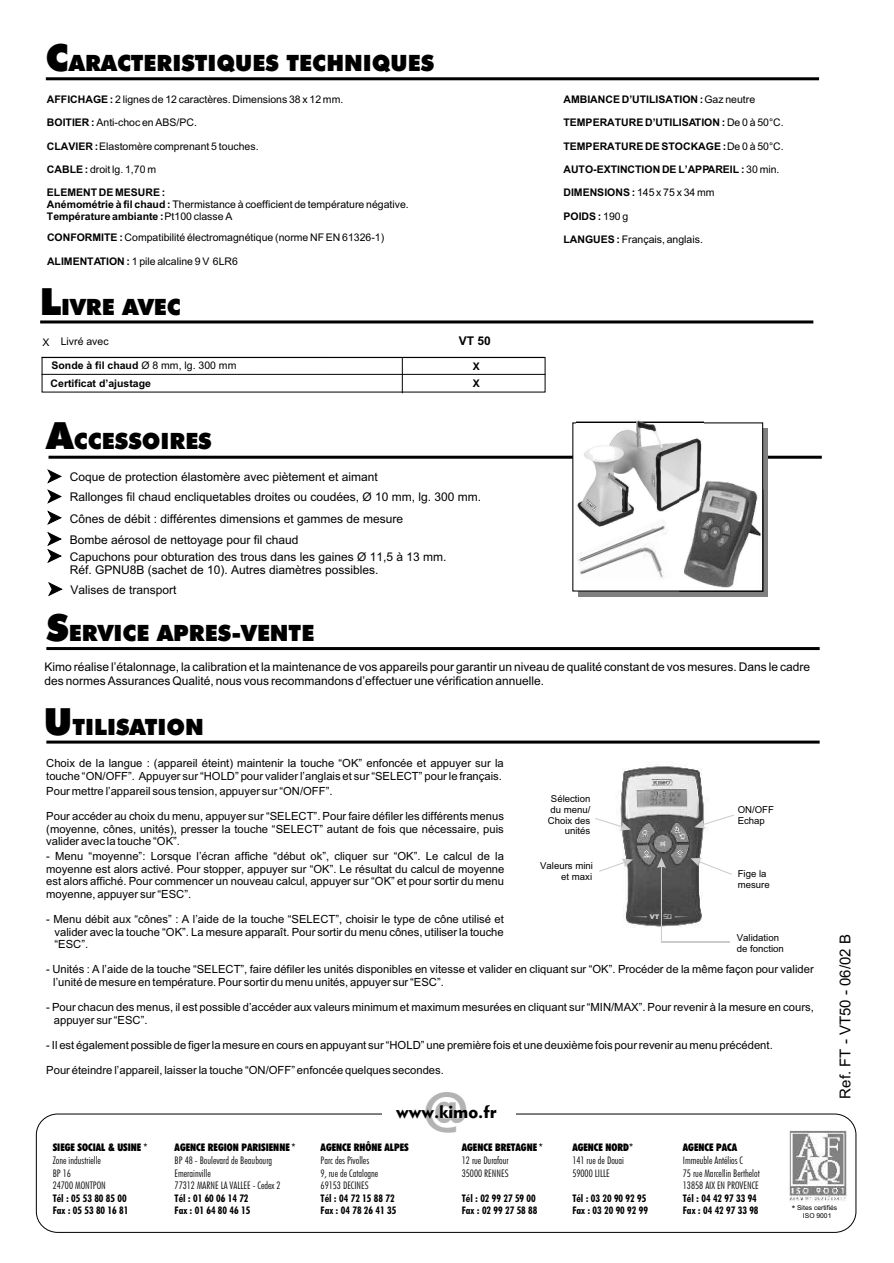
<style>
.page{position:relative;width:894px;height:1263px;background:#fff}
.page>*{position:absolute;margin:0;border:0;box-sizing:border-box;transform-origin:0 0}
.t1{font:800 45px "Albertus";color:#b3b3b3}
.t2{font:22.5px "Futura X Blk BT";color:#000}
.t3{font:18px "Geometr 415 Blk BT";color:#000}
.t4{font:15px "Arial";color:#000}
.t5{font:12px/21px "Arial";color:#000}
.t6{font:700 12px "Arial";color:#000}
.t7{font:11.25px/12.6px "Arial";color:#000}
.t8{font:10.5px/11.7px "Arial";color:#000}
.t9{font:10.5px/12.6px "Futura Lt Cn BT";color:#000}
.t10{font:700 10.5px/17.9px "Arial";color:#000}
.t11{font:10.5px/12.6px "Futura Bd Cn BT";color:#000}
.t12{font:10.5px "Futura X Blk Cn BT";color:#000}
.t13{font:9.6px/10.6px "Arial";color:#000}
.t14{font:9px "Arial";color:#000}
.t15{font:6.75px/7.5px "Arial";color:#000;text-align:center}
.t16{font:6.75px "Humanst 521 X Bd BT";color:#ccc}
.s1{font-size:37.5px}
.s2{font-weight:700}
.s3{font-weight:400}
.s4{font-family:"Orbit BBT";font-size:6.6px}
.s5{font-family:"Arial"}
</style>
<div class="page">
<img style="left:616px;top:764px;width:92px;height:163px">
<svg style="left:632px;top:916px;width:15px;height:1px"></svg>
<svg style="left:675px;top:916px;width:15px;height:1px"></svg>
<hr style="left:46px;top:77px;width:773px;height:3px;background:#000">
<hr style="left:49px;top:456px;width:773px;height:3px;background:#000">
<hr style="left:46px;top:741px;width:774px;height:3px;background:#000">
<svg style="left:694px;top:815px;width:40px;height:13px"></svg>
<svg style="left:691px;top:858px;width:41px;height:17px"></svg>
<svg style="left:595px;top:818px;width:36px;height:13px"></svg>
<svg style="left:599px;top:859px;width:34px;height:13px"></svg>
<svg style="left:657px;top:858px;width:9px;height:83px"></svg>
<hr style="left:661px;top:941px;width:69px;height:1px;background:#ccc">
<hr style="left:46px;top:647px;width:774px;height:3px;background:#000">
<div style="left:578px;top:429px;width:190px;height:168px;background:#808080"></div>
<div style="left:572px;top:422px;width:191px;height:170px;background:#fff;border:1px solid #000"></div>
<img style="left:576px;top:420px;width:128px;height:99px">
<img style="left:679px;top:479px;width:85px;height:113px">
<img style="left:577px;top:519px;width:89px;height:45px">
<img style="left:579px;top:539px;width:87px;height:40px">
<div style="left:36px;top:1114px;width:820px;height:119px;border:1px solid #000;border-radius:21px"></div>
<div style="left:382px;top:1104px;width:133px;height:23px;background:#fff"></div>
<img style="left:788px;top:1130px;width:59px;height:71px">
<svg style="left:48px;top:490px;width:14px;height:13px"></svg>
<svg style="left:48px;top:470px;width:14px;height:13px"></svg>
<svg style="left:48px;top:511px;width:14px;height:14px"></svg>
<hr style="left:40px;top:320px;width:773px;height:3px;background:#000">
<hr style="left:42px;top:374px;width:503px;height:1px;background:#000">
<div style="left:42px;top:357px;width:504px;height:36px;border:1px solid #000"></div>
<hr style="left:402px;top:358px;width:1px;height:35px;background:#000">
<svg style="left:48px;top:532px;width:14px;height:31px"></svg>
<svg style="left:48px;top:583px;width:14px;height:13px"></svg>
<h2 class="t2" style="left:45px;top:54px;width:390px"><span class="s1">C</span>ARACTERISTIQUES TECHNIQUES</h2>
<p class="t8" style="left:47px;top:94px;width:298px"><span class="s2">AFFICHAGE :</span> 2 lignes de 12 caractères. Dimensions 38 x 12 mm.</p>
<p class="t8" style="left:47px;top:118px;width:151px"><span class="s2">BOITIER :</span> Anti-choc en ABS/PC.</p>
<p class="t8" style="left:47px;top:141px;width:213px"><span class="s2">CLAVIER :</span> Elastomère comprenant 5 touches.</p>
<p class="t8" style="left:47px;top:164px;width:111px"><span class="s2">CABLE :</span> droit lg. 1,70 m</p>
<p class="t8" style="left:47px;top:188px;width:363px"><span class="s2">ELEMENT DE MESURE :<br>Anémométrie à fil chaud :</span> Thermistance à coefficient de température négative.<br><span class="s2">Température ambiante :</span> Pt100 classe A</p>
<p class="t8" style="left:47px;top:233px;width:339px"><span class="s2">CONFORMITE :</span> Compatibilité électromagnétique (norme NF EN 61326-1)</p>
<p class="t8" style="left:47px;top:256px;width:192px"><span class="s2">ALIMENTATION :</span> 1 pile alcaline 9 V 6LR6</p>
<h2 class="t2" style="left:40px;top:297px;width:143px"><span class="s1">L</span>IVRE AVEC</h2>
<p class="t8" style="left:42px;top:336px;width:68px">X Livré avec</p>
<p class="t6" style="left:459px;top:336px;width:34px">VT 50</p>
<p class="t10" style="left:51px;top:357px;width:187px">Sonde à fil chaud <span class="s3">Ø 8 mm, lg. 300 mm<br></span>Certificat d’ajustage</p>
<p class="t10" style="left:473px;top:358px;width:9px">X</p>
<p class="t10" style="left:473px;top:375px;width:9px">X</p>
<h2 class="t2" style="left:47px;top:432px;width:167px"><span class="s1">A</span>CCESSOIRES</h2>
<p class="t5" style="left:70px;top:467px;width:413px">Coque de protection élastomère avec piètement et aimant<br>Rallonges fil chaud encliquetables droites ou coudées, Ø 10 mm, lg. 300 mm.<br>Cônes de débit : différentes dimensions et gammes de mesure<br>Bombe aérosol de nettoyage pour fil chaud</p>
<p class="t5" style="left:70px;top:551px;width:378px;line-height:13.4px">Capuchons pour obturation des trous dans les gaines Ø 11,5 à 13 mm.<br>Réf. GPNU8B (sachet de 10). Autres diamètres possibles.</p>
<p class="t5" style="left:71px;top:580px;width:108px">Valises de transport</p>
<h2 class="t2" style="left:46px;top:624px;width:269px"><span class="s1">S</span>ERVICE APRES-VENTE</h2>
<p class="t10" style="left:564px;top:91px;width:193px">AMBIANCE D’UTILISATION : <span class="s3">Gaz neutre</span></p>
<p class="t10" style="left:564px;top:114px;width:222px">TEMPERATURE D’UTILISATION : <span class="s3">De 0 à 50°C.</span></p>
<p class="t10" style="left:563px;top:138px;width:222px">TEMPERATURE DE STOCKAGE :<span class="s3">De 0 à 50°C.</span></p>
<p class="t10" style="left:563px;top:185px;width:153px">DIMENSIONS : <span class="s3">145 x 75 x 34 mm</span></p>
<p class="t10" style="left:563px;top:208px;width:66px">POIDS : <span class="s3">190 g</span></p>
<p class="t8" style="left:563px;top:235px;width:141px"><span class="s2">LANGUES :</span> Français, anglais.</p>
<p class="t10" style="left:563px;top:161px;width:218px">AUTO-EXTINCTION DE L’APPAREIL : <span class="s3">30 min.</span></p>
<p class="t5" style="left:45px;top:661px;width:767px;line-height:13.4px">Kimo réalise l’étalonnage, la calibration et la maintenance de vos appareils pour garantir un niveau de qualité constant de vos mesures. Dans le cadre des normes Assurances Qualité, nous vous recommandons d’effectuer une vérification annuelle.</p>
<h2 class="t2" style="left:44px;top:718px;width:162px"><span class="s1">U</span>TILISATION</h2>
<p class="t7" style="left:46px;top:758px;width:459px">Choix de la langue : (appareil éteint) maintenir la touche “OK” enfoncée et appuyer sur la touche “ON/OFF”. Appuyer sur “HOLD” pour valider l’anglais et sur “SELECT” pour le français.</p>
<p class="t7" style="left:46px;top:786px;width:288px">Pour mettre l’appareil sous tension, appuyer sur “ON/OFF”.</p>
<p class="t7" style="left:46px;top:811px;width:459px;text-align:justify">Pour accéder au choix du menu, appuyer sur “SELECT”. Pour faire défiler les différents menus (moyenne, cônes, unités), presser la touche “SELECT” autant de fois que nécessaire, puis valider avec la touche “OK”.</p>
<p class="t7" style="left:46px;top:851px;width:460px;text-align:justify">- Menu “moyenne”: Lorsque l’écran affiche “début ok”, cliquer sur “OK”. Le calcul de la moyenne est alors activé. Pour stopper, appuyer sur “OK”. Le résultat du calcul de moyenne est alors affiché. Pour commencer un nouveau calcul, appuyer sur “OK” et pour sortir du menu moyenne, appuyer sur “ESC”.</p>
<p class="t7" style="left:54px;top:914px;width:451px;text-align:justify;text-indent:-8px">- Menu débit aux “cônes” : A l’aide de la touche “SELECT”, choisir le type de cône utilisé et valider avec la touche “OK”. La mesure apparaît. Pour sortir du menu cônes, utiliser la touche “ESC”.</p>
<p class="t7" style="left:53px;top:964px;width:762px;text-indent:-7px">- Unités : A l’aide de la touche “SELECT”, faire défiler les unités disponibles en vitesse et valider en cliquant sur “OK”. Procéder de la même façon pour valider l’unité de mesure en température. Pour sortir du menu unités, appuyer sur “ESC”.</p>
<p class="t7" style="left:54px;top:1002px;width:762px;text-indent:-8px">- Pour chacun des menus, il est possible d’accéder aux valeurs minimum et maximum mesurées en cliquant sur “MIN/MAX”. Pour revenir à la mesure en cours, appuyer sur “ESC”.</p>
<p class="t7" style="left:46px;top:1040px;width:728px">- Il est également possible de figer la mesure en cours en appuyant sur “HOLD” une première fois et une deuxième fois pour revenir au menu précédent.</p>
<p class="t7" style="left:46px;top:1065px;width:399px">Pour éteindre l’appareil, laisser la touche “ON/OFF” enfoncée quelques secondes.</p>
<p class="t13" style="left:548px;top:794px;width:44px;text-align:right">Sélection du menu/<br>Choix des unités</p>
<p class="t13" style="left:540px;top:861px;width:54px;text-align:right">Valeurs mini et maxi</p>
<p class="t13" style="left:738px;top:805px;width:38px">ON/OFF<br>Echap</p>
<p class="t13" style="left:738px;top:869px;width:33px">Fige la mesure</p>
<p class="t16" style="left:650px;top:914px;width:24px">VT <span class="s4">50</span></p>
<p class="t13" style="left:737px;top:933px;width:49px">Validation de fonction</p>
<h1 class="t1" style="left:424px;top:1094px;width:45px">@</h1>
<h3 class="t3" style="left:396px;top:1104px;width:102px">www.kimo.fr</h3>
<h3 class="t4" style="left:840px;top:1099px;width:166px;rotate:-90deg">Ref. FT - VT50 - 06/02 B</h3>
<p class="t12" style="left:53px;top:1144px;width:96px">SIEGE SOCIAL &amp; USINE <span class="s5">*</span></p>
<p class="t9" style="left:53px;top:1155px;width:55px">Zone industrielle<br>BP 16<br>24700 MONTPON</p>
<p class="t11" style="left:53px;top:1193px;width:77px">Tél : 05 53 80 85 00<br>Fax : 05 53 80 16 81</p>
<p class="t12" style="left:175px;top:1144px;width:123px">AGENCE REGION PARISIENNE <span class="s5">*</span></p>
<p class="t9" style="left:175px;top:1155px;width:107px">BP 48 - Boulevard de Beaubourg<br>Emerainville<br>77312 MARNE LA VALLEE - Cedex 2</p>
<p class="t11" style="left:175px;top:1193px;width:77px">Tél : 01 60 06 14 72<br>Fax : 01 64 80 46 15</p>
<p class="t12" style="left:321px;top:1144px;width:90px">AGENCE RHÔNE ALPES</p>
<p class="t9" style="left:321px;top:1155px;width:59px">Parc des Pivolles<br>9, rue de Catalogne<br>69153 DECINES</p>
<p class="t11" style="left:321px;top:1193px;width:77px">Tél : 04 72 15 88 72<br>Fax : 04 78 26 41 35</p>
<p class="t12" style="left:462px;top:1144px;width:83px">AGENCE BRETAGNE <span class="s5">*</span></p>
<p class="t9" style="left:462px;top:1155px;width:48px">12 rue Durafour<br>35000 RENNES</p>
<p class="t11" style="left:462px;top:1193px;width:77px">Tél : 02 99 27 59 00<br>Fax : 02 99 27 58 88</p>
<p class="t14" style="left:792px;top:1206px;width:5px">*</p>
<p class="t12" style="left:572px;top:1144px;width:62px">AGENCE NORD<span class="s5">*</span></p>
<p class="t9" style="left:572px;top:1155px;width:53px">141 rue de Douai<br>59000 LILLE</p>
<p class="t11" style="left:572px;top:1193px;width:77px">Tél : 03 20 90 92 95<br>Fax : 03 20 90 92 99</p>
<p class="t12" style="left:683px;top:1144px;width:56px">AGENCE PACA</p>
<p class="t9" style="left:683px;top:1155px;width:78px">Immeuble Antélios C<br>75 rue Marcellin Berthelot<br>13858 AIX EN PROVENCE</p>
<p class="t11" style="left:683px;top:1193px;width:77px">Tél : 04 42 97 33 94<br>Fax : 04 42 97 33 98</p>
<p class="t15" style="left:797px;top:1205px;width:42px">Sites certifiés<br>ISO 9001</p>
</div>
